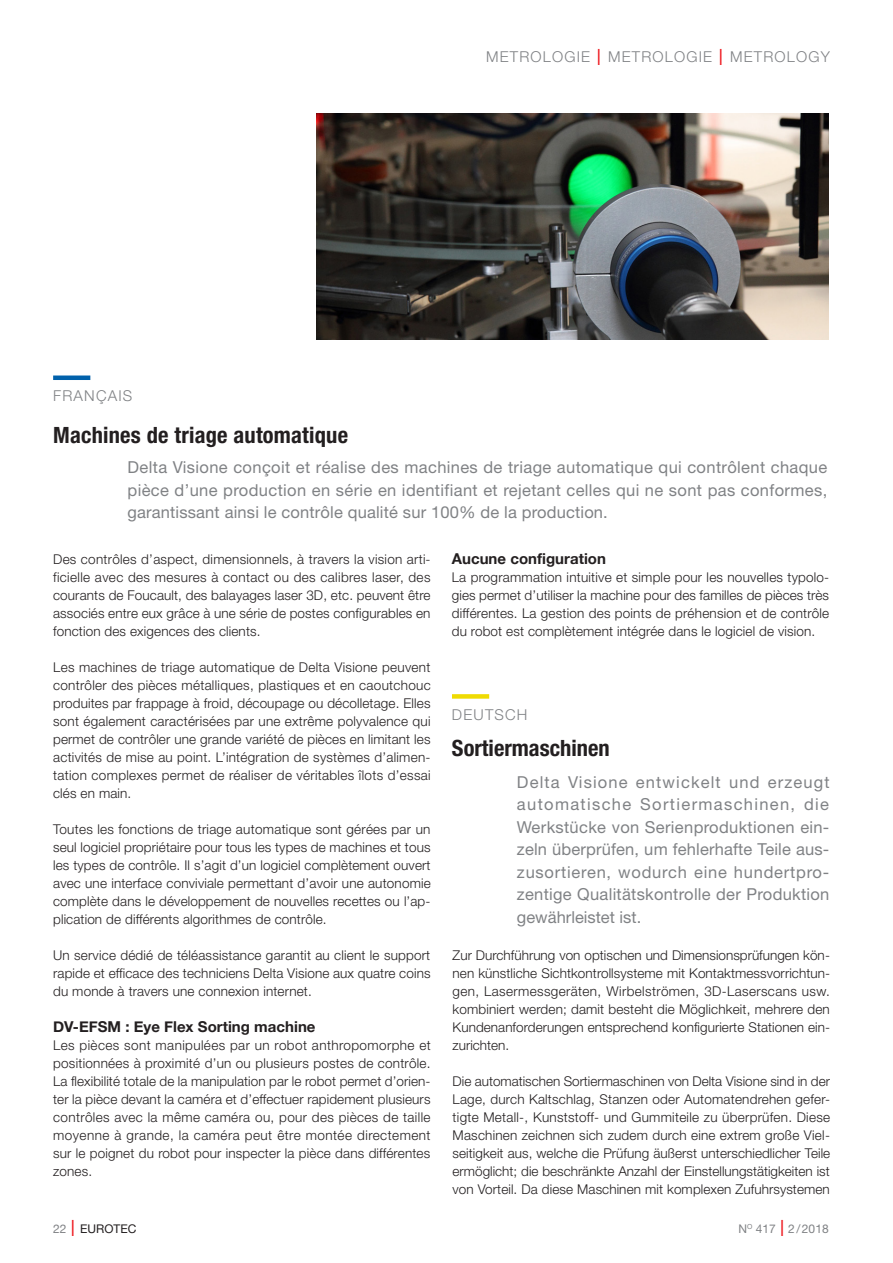
<style>
.page{position:relative;width:893px;height:1263px;background:#fff}
.page>*{position:absolute;margin:0;border:0;box-sizing:border-box;transform-origin:0 0}
._04_Titre_fr{font:700 condensed 22.5px "Helvetica Neue";letter-spacing:.01em;color:#231f20}
._05_Titre_de{font:700 condensed 22.5px "Helvetica Neue";color:#231f20}
._22_Lead_de{font:16.5px/22.5px "Helvetica Neue";letter-spacing:.015em;color:#808285;text-align:justify}
._16_Lead_f{font:16.5px/22.5px "Helvetica Neue";letter-spacing:.01em;color:#808285;text-align:justify}
._02_Sous-titre_fr{font:700 15px "Helvetica Neue";color:#231f20}
.Normal_e{font:300 15px "Helvetica Neue";letter-spacing:.08em;color:#808285}
._19_Langue{font:300 15px "Helvetica Neue";letter-spacing:.08em;color:#808285}
._18_Sprache{font:300 15px "Helvetica Neue";letter-spacing:.08em;color:#808285}
._00_Texte_fr{font:300 13.5px/18px "Helvetica Neue";letter-spacing:.01em;color:#231f20;text-align:justify}
._06_Texte_de{font:300 13.5px/18px "Helvetica Neue";letter-spacing:.005em;color:#231f20;text-align:justify}
.t1{font:12px "Helvetica Neue";color:#808285}
.t2{font:12px "Helvetica Neue";color:#231f20}
.s1{font-stretch:condensed;font-size:22.5px;color:#ee1d23}
.s2{color:#808285}
.s3{font-weight:300;font-stretch:condensed;font-size:22.5px;color:#ee1d23}
</style>
<div class="page">
<img style="left:317px;top:114px;width:511px;height:225px">
<div style="left:53px;top:375px;width:37px;height:5px;background:#0161ab"></div>
<div style="left:452px;top:694px;width:37px;height:5px;background:#efdb02"></div>
<p class="Normal_e" style="left:486px;top:47px;width:345px">METROLOGIE <span class="s1">I</span> METROLOGIE <span class="s1">I</span> METROLOGY</p>
<p class="_19_Langue" style="left:53px;top:387px;width:81px">FRANÇAIS</p>
<p class="_04_Titre_fr" style="left:53px;top:421px;width:297px">Machines de triage automatique</p>
<p class="_16_Lead_f" style="left:128px;top:456px;width:701px">Delta Visione conçoit et réalise des machines de triage automatique qui contrôlent chaque pièce d’une production en série en identifiant et rejetant celles qui ne sont pas conformes, garantissant ainsi le contrôle qualité sur 100% de la production.</p>
<p class="_00_Texte_fr" style="left:53px;top:550px;width:379px">Des contrôles d’aspect, dimensionnels, à travers la vision arti&shy;ficielle avec des mesures à contact ou des calibres laser, des courants de Foucault, des balayages laser 3D, etc. peuvent être associés entre eux grâce à une série de postes configurables en fonction des exigences des clients.</p>
<p class="_00_Texte_fr" style="left:53px;top:658px;width:379px">Les machines de triage automatique de Delta Visione peuvent contrôler des pièces métalliques, plastiques et en caoutchouc produites par frappage à froid, découpage ou décolletage. Elles sont également caractérisées par une extrême polyvalence qui permet de contrôler une grande variété de pièces en limitant les activités de mise au point. L’intégration de systèmes d’alimen&shy;tation complexes permet de réaliser de véritables îlots d’essai clés en main.</p>
<p class="_00_Texte_fr" style="left:53px;top:820px;width:379px">Toutes les fonctions de triage automatique sont gérées par un seul logiciel propriétaire pour tous les types de machines et tous les types de contrôle. Il s’agit d’un logiciel complètement ouvert avec une interface conviviale permettant d’avoir une autonomie complète dans le développement de nouvelles recettes ou l’ap&shy;plication de différents algorithmes de contrôle.</p>
<p class="_00_Texte_fr" style="left:53px;top:946px;width:379px">Un service dédié de téléassistance garantit au client le support rapide et efficace des techniciens Delta Visione aux quatre coins du monde à travers une connexion internet.</p>
<p class="_02_Sous-titre_fr" style="left:53px;top:1015px;width:264px">DV-EFSM : Eye Flex Sorting machine</p>
<p class="_00_Texte_fr" style="left:53px;top:1036px;width:379px">Les pièces sont manipulées par un robot anthropomorphe et positionnées à proximité d’un ou plusieurs postes de contrôle.<br>La flexibilité totale de la manipulation par le robot permet d’orien&shy;ter la pièce devant la caméra et d’effectuer rapidement plusieurs contrôles avec la même caméra ou, pour des pièces de taille moyenne à grande, la caméra peut être montée directement sur le poignet du robot pour inspecter la pièce dans différentes zones.</p>
<p class="_02_Sous-titre_fr" style="left:452px;top:547px;width:156px">Aucune configuration</p>
<p class="_00_Texte_fr" style="left:452px;top:568px;width:379px">La programmation intuitive et simple pour les nouvelles typolo&shy;gies permet d’utiliser la machine pour des familles de pièces très différentes. La gestion des points de préhension et de contrôle du robot est complètement intégrée dans le logiciel de vision.</p>
<p class="_18_Sprache" style="left:452px;top:705px;width:77px">DEUTSCH</p>
<p class="_05_Titre_de" style="left:452px;top:735px;width:159px">Sortiermaschinen</p>
<p class="_22_Lead_de" style="left:517px;top:770px;width:314px">Delta Visione entwickelt und erzeugt automatische Sortiermaschinen, die Werkstücke von Serienproduktionen ein&shy;zeln überprüfen, um fehlerhafte Teile aus&shy;zusortieren, wodurch eine hundertpro&shy;zentige Qualitätskontrolle der Produktion gewährleistet ist.</p>
<p class="_06_Texte_de" style="left:453px;top:946px;width:379px">Zur Durchführung von optischen und Dimensionsprüfungen kön&shy;nen künstliche Sichtkontrollsysteme mit Kontaktmessvorrichtun&shy;gen, Lasermessgeräten, Wirbelströmen, 3D-Laserscans usw. kombiniert werden; damit besteht die Möglichkeit, mehrere den Kundenanforderungen entsprechend konfigurierte Stationen ein&shy;zurichten.</p>
<p class="_06_Texte_de" style="left:453px;top:1072px;width:379px">Die automatischen Sortiermaschinen von Delta Visione sind in der Lage, durch Kaltschlag, Stanzen oder Automatendrehen gefer&shy;tigte Metall-, Kunststoff- und Gummiteile zu überprüfen. Diese Maschinen zeichnen sich zudem durch eine extrem große Viel&shy;seitigkeit aus, welche die Prüfung äußerst unterschiedlicher Teile ermöglicht; die beschränkte Anzahl der Einstellungstätigkeiten ist von Vorteil. Da diese Maschinen mit komplexen Zufuhrsystemen</p>
<p class="t2" style="left:53px;top:1221px;width:85px"><span class="s2">22</span> <span class="s3">I</span> EUROTEC</p>
<p class="t1" style="left:738px;top:1221px;width:92px">N<sup>O</sup> 417 <span class="s3">I</span> 2/2018</p>
</div>
